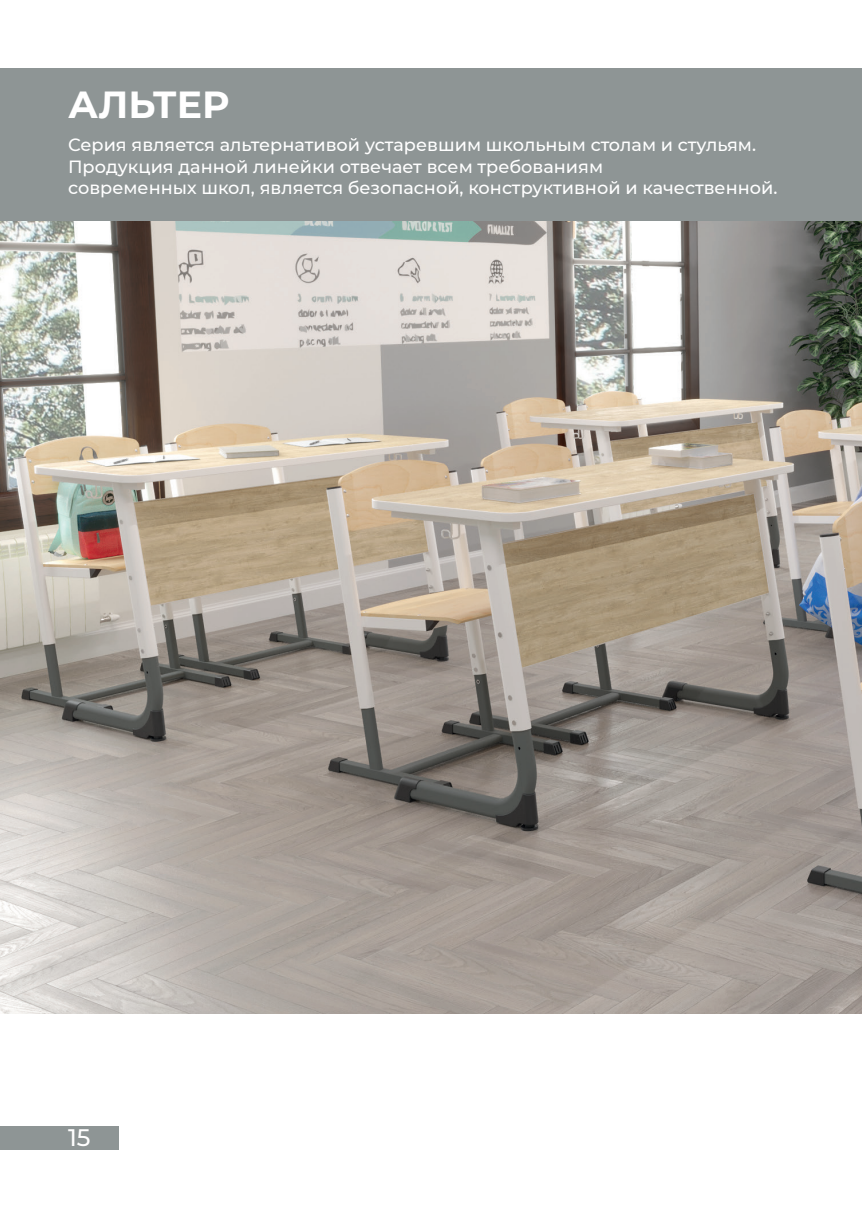
<style>
.page{position:relative;width:862px;height:1214px;background:#fff}
.page>*{position:absolute;margin:0;border:0;box-sizing:border-box;transform-origin:0 0}
.t1{font:700 37.6px "Montserrat";color:#fff}
.t2{font:500 23.8px "Montserrat";color:#fff}
.t3{font:500 17.6px/21.2px "Montserrat";color:#fff}
</style>
<div class="page">
<div style="left:0;top:1126px;width:118px;height:23px;background:#8e9595"></div>
<div style="left:0;top:68px;width:862px;height:154px;background:#8e9595"></div>
<img style="left:0;top:222px;width:862px;height:791px">
<h1 class="t1" style="left:68px;top:78px;width:163px">АЛЬТЕР</h1>
<p class="t3" style="left:68px;top:134px;width:711px">Серия является альтернативой устаревшим школьным столам и стульям.<br>Продукция данной линейки отвечает всем требованиям<br>современных школ, является безопасной, конструктивной и качественной.</p>
<h2 class="t2" style="left:68px;top:1120px;width:24px">15</h2>
</div>
